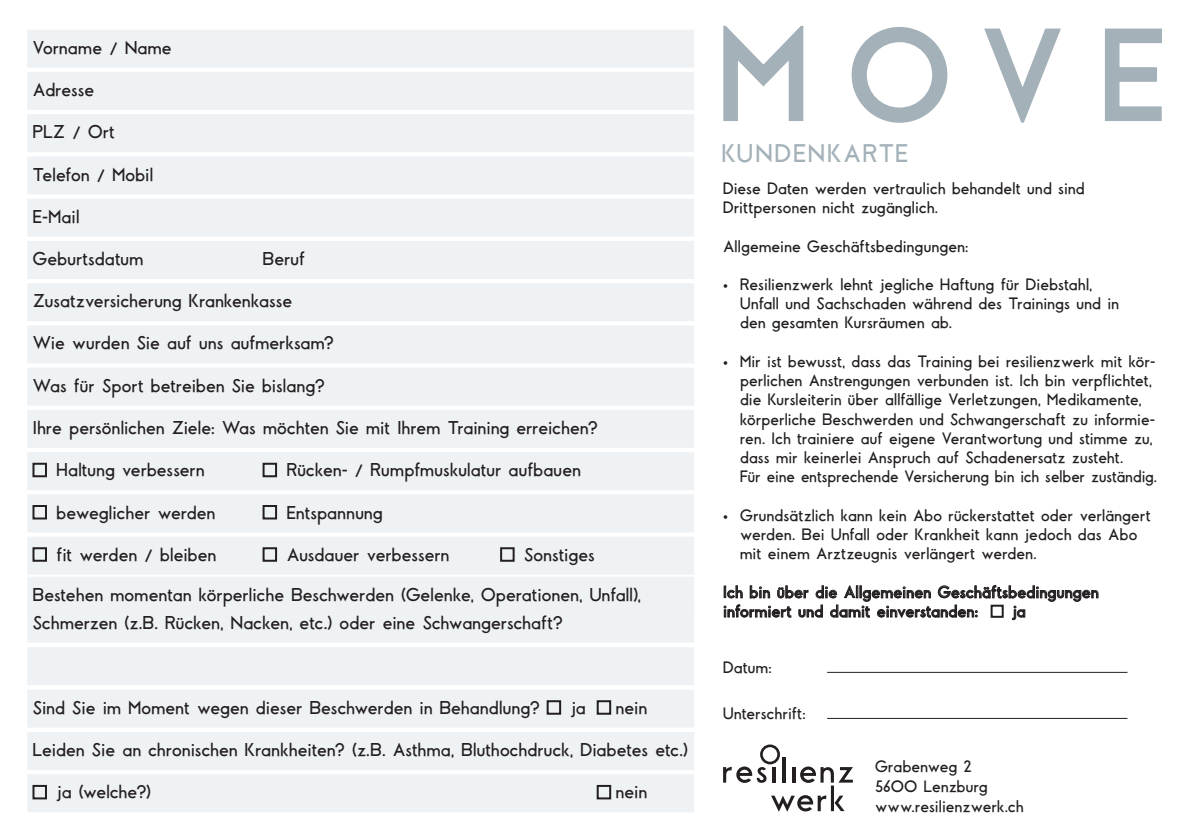
<style>
.page{position:relative;width:1191px;height:840px;background:#fff}
.page>*{position:absolute;margin:0;border:0;box-sizing:border-box;transform-origin:0 0}
.t1{font:124px "Skin";color:#a4b1b9}
.t2{font:24.8px "Skin";color:#a4b1b9}
.t3{font:18px/28px "Skin";letter-spacing:.005em;color:#231f20}
.t4{font:16px/19.2px "Skin";letter-spacing:.01em;color:#231f20}
</style>
<div class="page">
<div style="left:27px;top:30px;width:667px;height:38px;background:#eff2f4"></div>
<div style="left:27px;top:72px;width:667px;height:38px;background:#eff2f4"></div>
<div style="left:27px;top:114px;width:667px;height:38px;background:#eff2f4"></div>
<div style="left:27px;top:156px;width:667px;height:38px;background:#eff2f4"></div>
<div style="left:27px;top:198px;width:667px;height:38px;background:#eff2f4"></div>
<div style="left:27px;top:241px;width:667px;height:38px;background:#eff2f4"></div>
<div style="left:27px;top:283px;width:667px;height:38px;background:#eff2f4"></div>
<div style="left:27px;top:325px;width:667px;height:38px;background:#eff2f4"></div>
<div style="left:27px;top:367px;width:667px;height:38px;background:#eff2f4"></div>
<div style="left:27px;top:409px;width:667px;height:38px;background:#eff2f4"></div>
<div style="left:27px;top:452px;width:667px;height:38px;background:#eff2f4"></div>
<div style="left:27px;top:494px;width:667px;height:38px;background:#eff2f4"></div>
<div style="left:27px;top:536px;width:667px;height:38px;background:#eff2f4"></div>
<div style="left:27px;top:576px;width:667px;height:38px;background:#eff2f4"></div>
<div style="left:27px;top:604px;width:667px;height:38px;background:#eff2f4"></div>
<div style="left:27px;top:646px;width:667px;height:38px;background:#eff2f4"></div>
<div style="left:27px;top:689px;width:667px;height:38px;background:#eff2f4"></div>
<div style="left:27px;top:731px;width:667px;height:38px;background:#eff2f4"></div>
<div style="left:27px;top:773px;width:667px;height:38px;background:#eff2f4"></div>
<div style="left:32px;top:462px;width:15px;height:15px;border:2px solid #231f20"></div>
<div style="left:262px;top:462px;width:15px;height:15px;border:2px solid #231f20"></div>
<div style="left:32px;top:504px;width:15px;height:15px;border:2px solid #231f20"></div>
<div style="left:262px;top:504px;width:15px;height:15px;border:2px solid #231f20"></div>
<div style="left:32px;top:547px;width:15px;height:14px;border:2px solid #231f20"></div>
<div style="left:262px;top:547px;width:15px;height:14px;border:2px solid #231f20"></div>
<div style="left:500px;top:547px;width:14px;height:14px;border:2px solid #231f20"></div>
<div style="left:546px;top:699px;width:15px;height:15px;border:2px solid #231f20"></div>
<div style="left:596px;top:699px;width:15px;height:15px;border:2px solid #231f20"></div>
<div style="left:32px;top:784px;width:15px;height:15px;border:2px solid #231f20"></div>
<div style="left:596px;top:784px;width:15px;height:15px;border:2px solid #231f20"></div>
<svg style="left:724px;top:585px;width:374px;height:34px"></svg>
<hr style="left:827px;top:671px;width:300px;height:1px;background:#231f20">
<hr style="left:827px;top:717px;width:300px;height:1px;background:#231f20">
<div style="left:760px;top:744px;width:20px;height:20px;border:3px solid #231f20;border-radius:50%"></div>
<hr style="left:782px;top:756px;width:3px;height:26px;background:#231f20">
<svg style="left:723px;top:766px;width:130px;height:45px"></svg>
<svg style="left:723px;top:25px;width:81px;height:96px"></svg>
<svg style="left:851px;top:27px;width:97px;height:96px"></svg>
<svg style="left:984px;top:28px;width:77px;height:95px"></svg>
<svg style="left:1105px;top:28px;width:57px;height:93px"></svg>
<p class="t3" style="left:33px;top:34px;width:140px">Vorname / Name</p>
<p class="t3" style="left:33px;top:76px;width:63px">Adresse</p>
<p class="t3" style="left:33px;top:118px;width:84px">PLZ / Ort</p>
<p class="t3" style="left:33px;top:160px;width:122px">Telefon / Mobil</p>
<p class="t3" style="left:33px;top:203px;width:48px">E-Mail</p>
<p class="t3" style="left:33px;top:245px;width:112px">Geburtsdatum</p>
<p class="t3" style="left:263px;top:245px;width:44px">Beruf</p>
<p class="t3" style="left:33px;top:287px;width:261px">Zusatzversicherung Krankenkasse</p>
<p class="t3" style="left:33px;top:329px;width:303px">Wie wurden Sie auf uns aufmerksam?</p>
<p class="t3" style="left:33px;top:371px;width:293px">Was für Sport betreiben Sie bislang?</p>
<p class="t3" style="left:33px;top:414px;width:566px">Ihre persönlichen Ziele: Was möchten Sie mit Ihrem Training erreichen?</p>
<p class="t3" style="left:57px;top:456px;width:149px">Haltung verbessern</p>
<p class="t3" style="left:287px;top:456px;width:296px">Rücken- / Rumpfmuskulatur aufbauen</p>
<p class="t3" style="left:57px;top:498px;width:160px">beweglicher werden</p>
<p class="t3" style="left:287px;top:498px;width:97px">Entspannung</p>
<p class="t3" style="left:57px;top:540px;width:161px">fit werden / bleiben</p>
<p class="t3" style="left:287px;top:540px;width:164px">Ausdauer verbessern</p>
<p class="t3" style="left:524px;top:540px;width:72px">Sonstiges</p>
<p class="t3" style="left:33px;top:580px;width:609px">Bestehen momentan körperliche Beschwerden (Gelenke, Operationen, Unfall),<br>Schmerzen (z.B. Rücken, Nacken, etc.) oder eine Schwangerschaft?</p>
<p class="t3" style="left:33px;top:693px;width:508px">Sind Sie im Moment wegen dieser Beschwerden in Behandlung?</p>
<p class="t3" style="left:571px;top:693px;width:16px">ja</p>
<p class="t3" style="left:616px;top:693px;width:33px">nein</p>
<p class="t3" style="left:33px;top:735px;width:657px">Leiden Sie an chronischen Krankheiten? (z.B. Asthma, Bluthochdruck, Diabetes etc.)</p>
<p class="t3" style="left:57px;top:778px;width:96px">ja (welche?)</p>
<p class="t3" style="left:616px;top:778px;width:33px">nein</p>
<h1 class="t1" style="left:719px;top:-1px;width:447px">MOVE</h1>
<h2 class="t2" style="left:722px;top:138px;width:34px">Kundenkarte</h2>
<p class="t4" style="left:723px;top:179px;width:363px">Diese Daten werden vertraulich behandelt und sind<br>Drittpersonen nicht zugänglich.</p>
<p class="t4" style="left:723px;top:236px;width:247px">Allgemeine Geschäftsbedingungen:</p>
<p class="t4" style="left:740px;top:275px;width:380px;text-indent:-17px">• Resilienzwerk lehnt jegliche Haftung für Diebstahl,<br>Unfall und Sachschaden während des Trainings und in den gesamten Kursräumen ab.</p>
<p class="t4" style="left:740px;top:352px;width:418px;text-indent:-17px">• Mir ist bewusst, dass das Training bei resilienzwerk mit kör&shy;perlichen Anstrengungen verbunden ist. Ich bin verpflichtet, die Kursleiterin über allfällige Verletzungen, Medikamente, körperliche Beschwerden und Schwangerschaft zu informie&shy;ren. Ich trainiere auf eigene Verantwortung und stimme zu, dass mir keinerlei Anspruch auf Schadenersatz zusteht.<br>Für eine entsprechende Versicherung bin ich selber zuständig.</p>
<p class="t4" style="left:740px;top:505px;width:412px;text-indent:-17px">• Grundsätzlich kann kein Abo rückerstattet oder verlängert werden. Bei Unfall oder Krankheit kann jedoch das Abo mit einem Arztzeugnis verlängert werden.</p>
<p class="t4" style="left:723px;top:582px;width:377px">Ich bin über die Allgemeinen Geschäftsbedingungen informiert und damit einverstanden:</p>
<p class="t4" style="left:1012px;top:601px;width:15px">ja</p>
<p class="t4" style="left:723px;top:657px;width:50px">Datum:</p>
<p class="t4" style="left:723px;top:703px;width:84px">Unterschrift:</p>
<p class="t4" style="left:875px;top:755px;width:150px;line-height:20px">Grabenweg 2<br>5600 Lenzburg www.resilienzwerk.ch</p>
</div>
